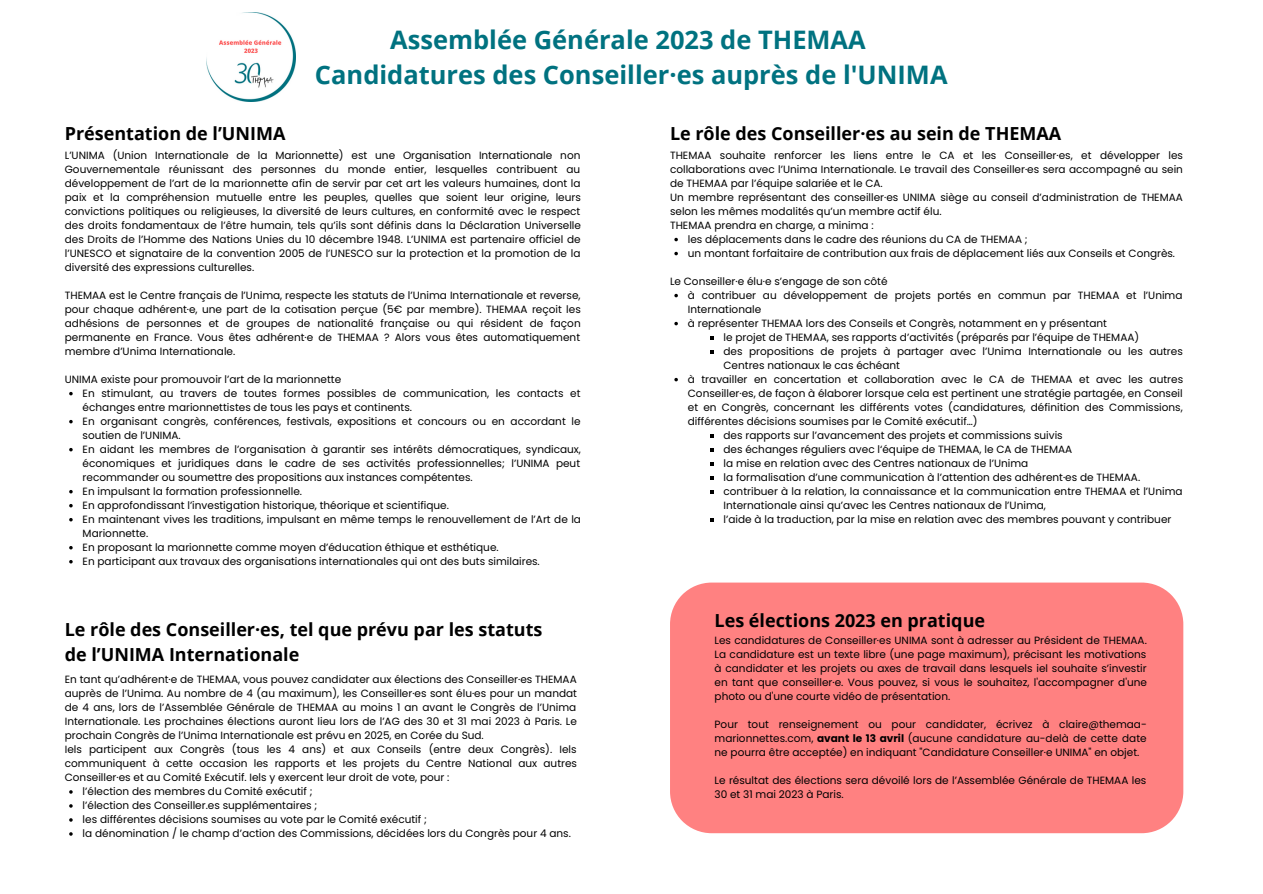
<style>
.page{position:relative;width:1263px;height:894px;background:#fff}
.page>*{position:absolute;margin:0;border:0;box-sizing:border-box;transform-origin:0 0}
.t1{font:700 25.5px/34.8px "Open Sans";color:#007280;text-align:center}
.t2{font:700 18px/24.8px "Open Sans";color:#000}
.t3{font:10.5px/14px "Poppins";color:#000}
.s1{font-style:italic}
.s2{font-weight:700}
</style>
<div class="page">
<img style="left:207px;top:13px;width:89px;height:89px">
<div style="left:670px;top:582px;width:513px;height:251px;background:#ff8181"></div>
<svg style="left:69px;top:392px;width:4px;height:3px"></svg>
<svg style="left:69px;top:420px;width:4px;height:3px"></svg>
<svg style="left:69px;top:448px;width:4px;height:3px"></svg>
<svg style="left:69px;top:490px;width:4px;height:3px"></svg>
<svg style="left:69px;top:504px;width:4px;height:3px"></svg>
<svg style="left:69px;top:518px;width:4px;height:3px"></svg>
<svg style="left:69px;top:546px;width:4px;height:3px"></svg>
<svg style="left:69px;top:560px;width:4px;height:3px"></svg>
<svg style="left:69px;top:790px;width:4px;height:3px"></svg>
<svg style="left:69px;top:804px;width:4px;height:3px"></svg>
<svg style="left:69px;top:818px;width:4px;height:3px"></svg>
<svg style="left:69px;top:832px;width:4px;height:3px"></svg>
<svg style="left:674px;top:238px;width:4px;height:3px"></svg>
<svg style="left:674px;top:252px;width:4px;height:3px"></svg>
<svg style="left:674px;top:294px;width:4px;height:3px"></svg>
<svg style="left:674px;top:322px;width:4px;height:3px"></svg>
<svg style="left:710px;top:336px;width:4px;height:3px"></svg>
<svg style="left:710px;top:350px;width:4px;height:3px"></svg>
<svg style="left:674px;top:378px;width:4px;height:3px"></svg>
<svg style="left:710px;top:434px;width:4px;height:3px"></svg>
<svg style="left:710px;top:448px;width:4px;height:3px"></svg>
<svg style="left:710px;top:462px;width:4px;height:3px"></svg>
<svg style="left:710px;top:476px;width:4px;height:3px"></svg>
<svg style="left:710px;top:490px;width:4px;height:3px"></svg>
<svg style="left:710px;top:518px;width:4px;height:3px"></svg>
<h2 class="t2" style="left:65px;top:120px;width:222px">Présentation de l’UNIMA</h2>
<h1 class="t1" style="left:315px;top:22px;width:634px">Assemblée Générale 2023 de THEMAA<br>Candidatures des Conseiller·es auprès de l'UNIMA</h1>
<h2 class="t2" style="left:670px;top:120px;width:393px">Le rôle des Conseiller·es au sein de THEMAA</h2>
<p class="t3" style="left:65px;top:148px;width:518px;text-align:justify">L’UNIMA (Union Internationale de la Marionnette) est une Organisation Internationale non Gouvernementale réunissant des personnes du monde entier, lesquelles contribuent au développement de l’art de la marionnette afin de servir par cet art les valeurs humaines, dont la paix et la compréhension mutuelle entre les peuples, quelles que soient leur origine, leurs convictions politiques ou religieuses, la diversité de leurs cultures, en conformité avec le respect des droits fondamentaux de l’être humain, tels qu’ils sont définis dans la Déclaration Universelle des Droits de l’Homme des Nations Unies du 10 décembre 1948. L’UNIMA est partenaire officiel de l’UNESCO et signataire de la convention 2005 de l’UNESCO sur la protection et la promotion de la diversité des expressions culturelles.</p>
<p class="t3" style="left:65px;top:288px;width:518px;text-align:justify">THEMAA est le Centre français de l’Unima, respecte les statuts de l’Unima Internationale et reverse, pour chaque adhérent·e, une part de la cotisation perçue (5€ par membre). THEMAA reçoit les adhésions de personnes et de groupes de nationalité française ou qui résident de façon permanente en France. Vous êtes adhérent·e de THEMAA ? Alors vous êtes automatiquement membre d’Unima Internationale.</p>
<p class="t3" style="left:65px;top:372px;width:278px">UNIMA existe pour promouvoir l’art de la marionnette</p>
<p class="t3" style="left:83px;top:386px;width:500px">En stimulant, au travers de toutes formes possibles de communication, les contacts et échanges entre marionnettistes de tous les pays et continents.<br>En organisant congrès, conférences, festivals, expositions et concours ou en accordant le soutien de l’UNIMA.<br>En aidant les membres de l’organisation à garantir ses intérêts démocratiques, syndicaux, économiques et juridiques dans le cadre de ses activités professionnelles; l’UNIMA peut recommander ou soumettre des propositions aux instances compétentes.<br>En impulsant la formation professionnelle.<br>En approfondissant l’investigation historique, théorique et scientifique.<br>En maintenant vives les traditions, impulsant en même temps le renouvellement de l’Art de la Marionnette.<br>En proposant la marionnette comme moyen d’éducation éthique et esthétique.<br>En participant aux travaux des organisations internationales qui ont des buts similaires.</p>
<h2 class="t2" style="left:65px;top:616px;width:479px">Le rôle des Conseiller·es, tel que prévu par les statuts de l’UNIMA Internationale</h2>
<p class="t3" style="left:65px;top:672px;width:514px">En tant qu’adhérent·e de THEMAA, vous pouvez candidater aux élections des Conseiller·es THEMAA auprès de l’Unima. Au nombre de 4 (au maximum), les Conseiller·es sont élu·es pour un mandat de 4 ans, lors de l’Assemblée Générale de THEMAA au moins 1 an avant le Congrès de l’Unima Internationale. Les prochaines élections auront lieu lors de l’AG des 30 et 31 mai 2023 à Paris. Le prochain Congrès de l’Unima Internationale est prévu en 2025, en Corée du Sud.<br>Iels participent aux Congrès (tous les 4 ans) et aux Conseils (entre deux Congrès). Iels communiquent à cette occasion les rapports et les projets du Centre National aux autres Conseiller·es et au Comité Exécutif. Iels y exercent leur droit de vote, pour :</p>
<p class="t3" style="left:83px;top:784px;width:490px">l’élection des membres du Comité exécutif ;<br>l’élection des Conseiller.es supplémentaires ;<br>les différentes décisions soumises au vote par le Comité exécutif ;<br>la dénomination / le champ d’action des Commissions, décidées lors du Congrès pour 4 ans.</p>
<p class="t3" style="left:670px;top:148px;width:514px">THEMAA souhaite renforcer les liens entre le CA et les Conseiller·es, et développer les collaborations avec l’Unima Internationale. Le travail des Conseiller·es sera accompagné au sein de THEMAA par l’équipe salariée et le CA.<br>Un membre représentant des conseiller·es UNIMA siège au conseil d’administration de THEMAA selon les mêmes modalités qu’un membre actif élu.<br>THEMAA prendra en charge, a minima :</p>
<p class="t3" style="left:688px;top:232px;width:489px">les déplacements dans le cadre des réunions du CA de THEMAA ;<br>un montant forfaitaire de contribution aux frais de déplacement liés aux Conseils et Congrès<span class="s1">.</span></p>
<p class="t3" style="left:688px;top:288px;width:496px">à contribuer au développement de projets portés en commun par THEMAA et l’Unima</p>
<p class="t3" style="left:688px;top:302px;width:75px">Internationale</p>
<p class="t3" style="left:688px;top:316px;width:421px">à représenter THEMAA lors des Conseils et Congrès, notamment en y présentant</p>
<p class="t3" style="left:723px;top:330px;width:417px">le projet de THEMAA, ses rapports d’activités (préparés par l’équipe de THEMAA)</p>
<p class="t3" style="left:723px;top:344px;width:461px">des propositions de projets à partager avec l’Unima Internationale ou les autres</p>
<p class="t3" style="left:723px;top:358px;width:178px">Centres nationaux le cas échéant</p>
<p class="t3" style="left:688px;top:372px;width:497px">à travailler en concertation et collaboration avec le CA de THEMAA et avec les autres</p>
<p class="t3" style="left:688px;top:386px;width:496px">Conseiller·es, de façon à élaborer lorsque cela est pertinent une stratégie partagée, en Conseil</p>
<p class="t3" style="left:688px;top:400px;width:496px">et en Congrès, concernant les différents votes (candidatures, définition des Commissions,</p>
<p class="t3" style="left:688px;top:414px;width:291px">différentes décisions soumises par le Comité exécutif…)</p>
<p class="t3" style="left:723px;top:428px;width:341px">des rapports sur l’avancement des projets et commissions suivis</p>
<p class="t3" style="left:723px;top:442px;width:350px">des échanges réguliers avec l‘équipe de THEMAA, le CA de THEMAA</p>
<p class="t3" style="left:723px;top:456px;width:306px">la mise en relation avec des Centres nationaux de l’Unima</p>
<p class="t3" style="left:723px;top:470px;width:418px">la formalisation d’une communication à l’attention des adhérent·es de THEMAA.</p>
<p class="t3" style="left:723px;top:484px;width:460px">contribuer à la relation, la connaissance et la communication entre THEMAA et l’Unima</p>
<p class="t3" style="left:723px;top:498px;width:324px">Internationale ainsi qu’avec les Centres nationaux de l’Unima,</p>
<p class="t3" style="left:723px;top:512px;width:449px">l’aide à la traduction, par la mise en relation avec des membres pouvant y contribuer</p>
<p class="t3" style="left:670px;top:274px;width:219px">Le Conseiller·e élu·e s’engage de son côté</p>
<h2 class="t2" style="left:715px;top:607px;width:272px">Les élections 2023 en pratique</h2>
<p class="t3" style="left:715px;top:633px;width:434px;text-align:justify">Les candidatures de Conseiller·es UNIMA sont à adresser au Président de THEMAA.<br>La candidature est un texte libre (une page maximum), précisant les motivations à candidater et les projets ou axes de travail dans lesquels iel souhaite s’investir en tant que conseiller·e. Vous pouvez, si vous le souhaitez, l'accompagner d'une photo ou d'une courte vidéo de présentation.</p>
<p class="t3" style="left:715px;top:717px;width:434px;text-align:justify">Pour tout renseignement ou pour candidater, écrivez à claire@themaa&shy;marionnettes.com, <span class="s2">avant le 13 avril</span> (aucune candidature au-delà de cette date ne pourra être acceptée) en indiquant "Candidature Conseiller·e UNIMA" en objet.</p>
<p class="t3" style="left:715px;top:773px;width:433px">Le résultat des élections sera dévoilé lors de l’Assemblée Générale de THEMAA les<br>30 et 31 mai 2023 à Paris.</p>
</div>
